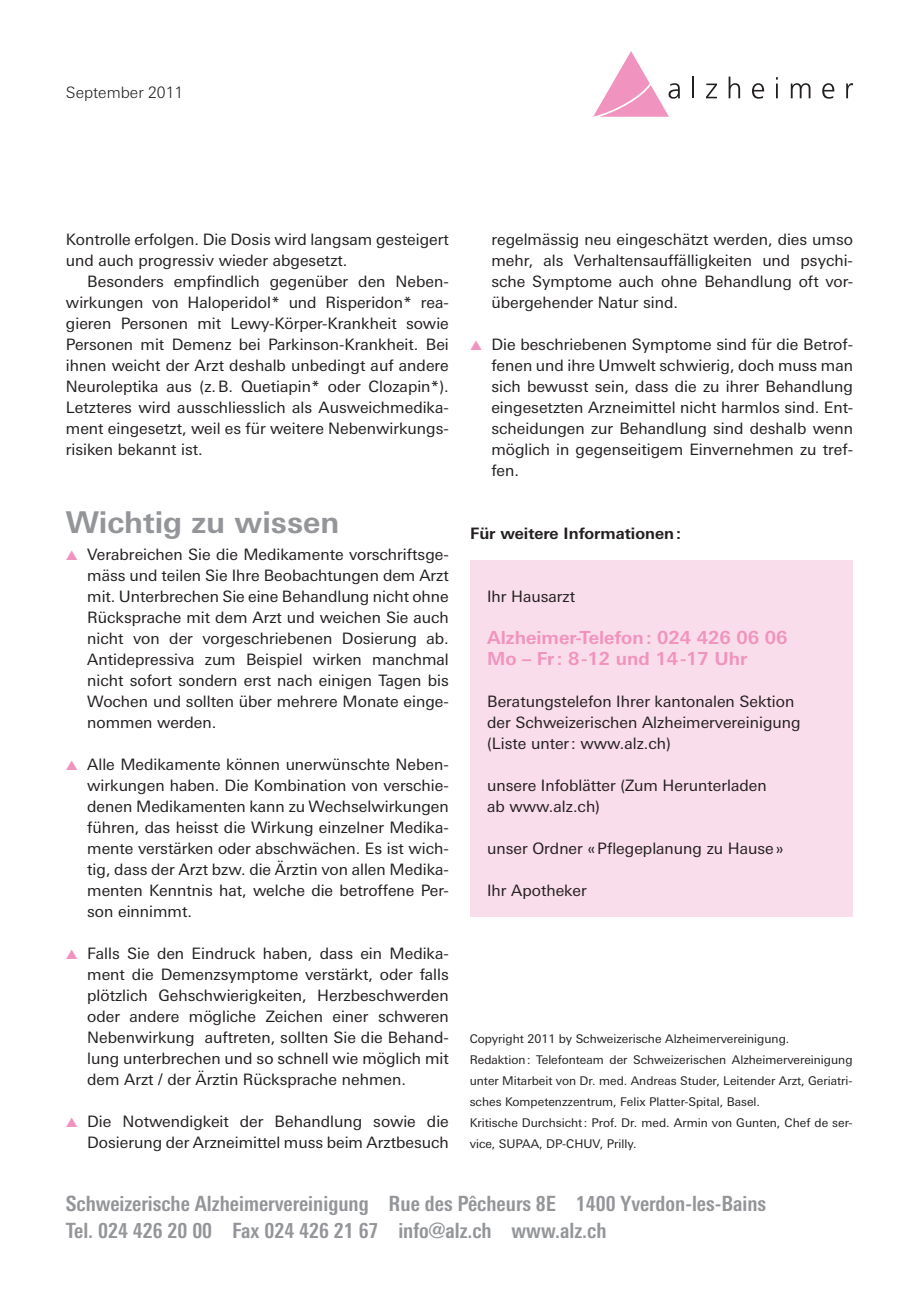
<style>
.page{position:relative;width:919px;height:1289px;background:#fff}
.page>*{position:absolute;margin:0;border:0;box-sizing:border-box;transform-origin:0 0}
.t1{font:700 30px "Linotype Univers Basic";color:#939598}
.t2{font:700 condensed 21px/27px "Linotype Univers";color:#939598}
.t3{font:700 18px/21px "Linotype Univers Basic";color:#f094bf}
.t4{font:15.75px/21px "Linotype Univers Basic";color:#231f20;text-align:justify}
.t5{font:700 15.75px "Linotype Univers Basic";color:#231f20}
.t6{font:300 15.75px "Linotype Univers Basic";color:#231f20}
.t7{font:12px/21px "Linotype Univers Basic";color:#231f20}
.t8{font:300 12px "Linotype Univers Basic";color:#231f20}
.s1{color:#f094bf}
</style>
<div class="page">
<svg style="left:593px;top:51px;width:87px;height:66px"></svg>
<hr style="left:692px;top:77px;width:2px;height:21px;background:#231f20">
<svg style="left:706px;top:84px;width:11px;height:14px"></svg>
<svg style="left:728px;top:77px;width:12px;height:21px"></svg>
<svg style="left:752px;top:83px;width:12px;height:16px"></svg>
<svg style="left:776px;top:77px;width:1px;height:21px"></svg>
<svg style="left:790px;top:83px;width:20px;height:15px"></svg>
<svg style="left:822px;top:83px;width:12px;height:16px"></svg>
<svg style="left:846px;top:83px;width:7px;height:15px"></svg>
<div style="left:470px;top:560px;width:383px;height:357px;background:#faddea"></div>
<p class="t6" style="left:66px;top:83px;width:119px">September 2011</p>
<p class="t4" style="left:66px;top:228px;width:384px">Kontrolle erfolgen. Die Dosis wird langsam gesteigert und auch progressiv wieder abgesetzt.</p>
<p class="t4" style="left:66px;top:270px;width:384px;text-indent:21px">Besonders empfindlich gegenüber den Neben&shy;wirkungen von Haloperidol* und Risperidon* rea&shy;gieren Personen mit Lewy-Körper-Krankheit sowie Personen mit Demenz bei Parkinson-Krankheit. Bei ihnen weicht der Arzt deshalb unbedingt auf andere Neuroleptika aus (z.B. Quetiapin* oder Clozapin*).<br>Letzteres wird ausschliesslich als Ausweichmedika&shy;ment eingesetzt, weil es für weitere Nebenwirkungs&shy;risiken bekannt ist.</p>
<h1 class="t1" style="left:66px;top:504px;width:275px">Wichtig zu wissen</h1>
<p class="t4" style="left:87px;top:543px;width:363px;text-indent:-21px"><span class="s1">▲</span> Verabreichen Sie die Medikamente vorschriftsge&shy;mäss und teilen Sie Ihre Beobachtungen dem Arzt mit. Unterbrechen Sie eine Behandlung nicht ohne Rücksprache mit dem Arzt und weichen Sie auch nicht von der vorgeschriebenen Dosierung ab.<br>Antidepressiva zum Beispiel wirken manchmal nicht sofort sondern erst nach einigen Tagen bis Wochen und sollten über mehrere Monate einge&shy;nommen werden.</p>
<p class="t4" style="left:87px;top:753px;width:363px;text-indent:-21px"><span class="s1">▲</span> Alle Medikamente können unerwünschte Neben&shy;wirkungen haben. Die Kombination von verschie&shy;denen Medikamenten kann zu Wechselwirkungen führen, das heisst die Wirkung einzelner Medika&shy;mente verstärken oder abschwächen. Es ist wich&shy;tig, dass der Arzt bzw. die Ärztin von allen Medika&shy;menten Kenntnis hat, welche die betroffene Per&shy;son einnimmt.</p>
<p class="t4" style="left:87px;top:942px;width:363px;text-indent:-21px"><span class="s1">▲</span> Falls Sie den Eindruck haben, dass ein Medika&shy;ment die Demenzsymptome verstärkt, oder falls plötzlich Gehschwierigkeiten, Herzbeschwerden oder andere mögliche Zeichen einer schweren Nebenwirkung auftreten, sollten Sie die Behand&shy;lung unterbrechen und so schnell wie möglich mit dem Arzt / der Ärztin Rücksprache nehmen.</p>
<p class="t4" style="left:66px;top:1110px;width:384px;text-align:right"><span class="s1">▲</span> Die Notwendigkeit der Behandlung sowie die<br>Dosierung der Arzneimittel muss beim Arztbesuch</p>
<p class="t4" style="left:491px;top:228px;width:363px">regelmässig neu eingeschätzt werden, dies umso mehr, als Verhaltensauffälligkeiten und psychi&shy;sche Symptome auch ohne Behandlung oft vor&shy;übergehender Natur sind.</p>
<p class="t4" style="left:491px;top:333px;width:363px;text-indent:-21px"><span class="s1">▲</span> Die beschriebenen Symptome sind für die Betrof&shy;fenen und ihre Umwelt schwierig, doch muss man sich bewusst sein, dass die zu ihrer Behandlung eingesetzten Arzneimittel nicht harmlos sind. Ent&shy;scheidungen zur Behandlung sind deshalb wenn möglich in gegenseitigem Einvernehmen zu tref&shy;fen.</p>
<p class="t5" style="left:470px;top:523px;width:212px">Für weitere Informationen:</p>
<p class="t4" style="left:487px;top:585px;width:90px">Ihr Hausarzt</p>
<p class="t3" style="left:487px;top:626px;width:302px">Alzheimer-Telefon: 024 426 06 06<br>Mo – Fr: 8-12 und 14-17 Uhr</p>
<p class="t4" style="left:487px;top:690px;width:315px;text-align:left">Beratungstelefon Ihrer kantonalen Sektion der Schweizerischen Alzheimervereinigung (Liste unter: www.alz.ch)</p>
<p class="t4" style="left:487px;top:774px;width:281px">unsere Infoblätter (Zum Herunterladen ab www.alz.ch)</p>
<p class="t4" style="left:487px;top:837px;width:298px">unser Ordner «Pflegeplanung zu Hause»</p>
<p class="t4" style="left:487px;top:879px;width:101px">Ihr Apotheker</p>
<p class="t7" style="left:469px;top:1028px;width:384px">Copyright 2011 by Schweizerische Alzheimervereinigung.<br>Redaktion: Telefonteam der Schweizerischen Alzheimervereinigung unter Mitarbeit von Dr. med. Andreas Studer, Leitender Arzt, Geriatri&shy;sches Kompetenzzentrum, Felix Platter-Spital, Basel.<br>Kritische Durchsicht: Prof. Dr. med. Armin von Gunten, Chef de ser&shy;vice, SUPAA, DP-CHUV, Prilly.</p>
<h2 class="t2" style="left:66px;top:1189px;width:701px">Schweizerische Alzheimervereinigung Rue des Pêcheurs 8E 1400 Yverdon-les-Bains<br>Tel. 024 426 20 00 Fax 024 426 21 67 info@alz.ch www.alz.ch</h2>
<p class="t8" style="left:66px;top:1199px;width:8px">4</p>
</div>
